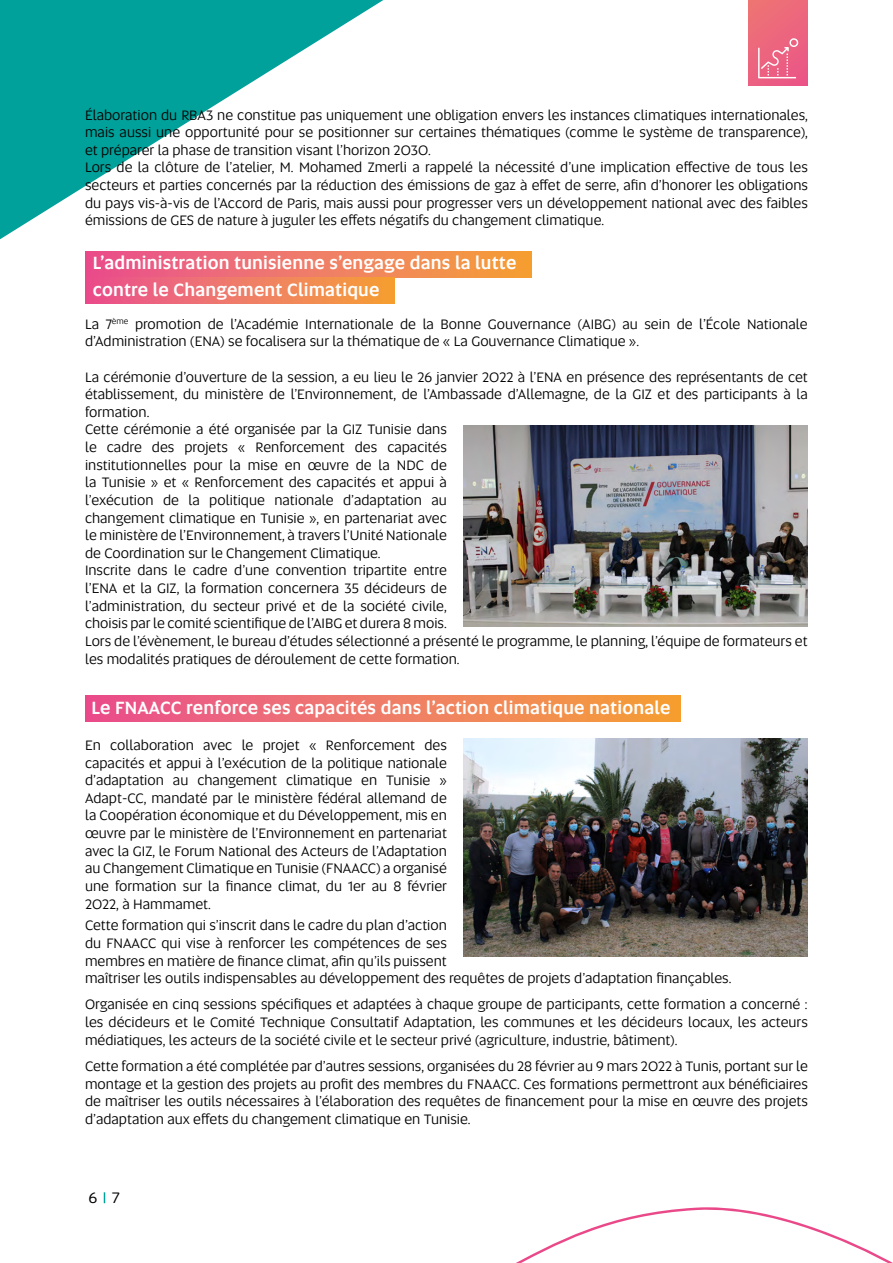
<style>
.page{position:relative;width:893px;height:1263px;background:#fff}
.page>*{position:absolute;margin:0;border:0;box-sizing:border-box;transform-origin:0 0}
.t1{font:500 18px/27px "Altis";letter-spacing:.01em;color:#fff}
.t2{font:500 15px "Ko Ho";color:#000}
.t3{font:14.25px/17.7px "Altis";color:#000}
</style>
<div class="page">
<svg style="left:0;top:0;width:384px;height:240px"></svg>
<svg style="left:516px;top:1207px;width:374px;height:56px"></svg>
<div style="left:748px;top:0;width:60px;height:85px;background:linear-gradient(to bottom,#ed6d76,#eb5d87)"></div>
<svg style="left:758px;top:38px;width:41px;height:40px;background:#ee7692"></svg>
<div style="left:85px;top:695px;width:595px;height:27px;background:linear-gradient(to right,#e95093,#f5a239)"></div>
<img style="left:464px;top:739px;width:344px;height:217px">
<div style="left:85px;top:251px;width:447px;height:26px;background:linear-gradient(to right,#e95093,#f5a239)"></div>
<div style="left:85px;top:277px;width:309px;height:27px;background:linear-gradient(to right,#e95093,#f5a239)"></div>
<img style="left:464px;top:425px;width:344px;height:201px">
<p class="t3" style="left:85px;top:105px;width:724px">Élaboration du RBA3 ne constitue pas uniquement une obligation envers les instances climatiques internationales, mais aussi une opportunité pour se positionner sur certaines thématiques (comme le système de transparence), et préparer la phase de transition visant l’horizon 2030.<br>Lors de la clôture de l’atelier, M. Mohamed Zmerli a rappelé la nécessité d’une implication effective de tous les secteurs et parties concernés par la réduction des émissions de gaz à effet de serre, afin d’honorer les obligations du pays vis-à-vis de l’Accord de Paris, mais aussi pour progresser vers un développement national avec des faibles émissions de GES de nature à juguler les effets négatifs du changement climatique.</p>
<p class="t1" style="left:93px;top:249px;width:425px">L’administration tunisienne s’engage dans la lutte contre le Changement Climatique</p>
<p class="t3" style="left:85px;top:314px;width:724px">La 7<sup>ème</sup> promotion de l’Académie Internationale de la Bonne Gouvernance (AIBG) au sein de l’École Nationale d’Administration (ENA) se focalisera sur la thématique de « La Gouvernance Climatique ».</p>
<p class="t3" style="left:85px;top:367px;width:724px">La cérémonie d’ouverture de la session, a eu lieu le 26 janvier 2022 à l’ENA en présence des représentants de cet établissement, du ministère de l’Environnement, de l’Ambassade d’Allemagne, de la GIZ et des participants à la formation.<br>Cette cérémonie a été organisée par la GIZ Tunisie dans<br>le cadre des projets « Renforcement des capacités<br>institutionnelles pour la mise en œuvre de la NDC de<br>la Tunisie » et « Renforcement des capacités et appui à<br>l’exécution de la politique nationale d’adaptation au<br>changement climatique en Tunisie », en partenariat avec<br>le ministère de l’Environnement, à travers l’Unité Nationale<br>de Coordination sur le Changement Climatique.<br>Inscrite dans le cadre d’une convention tripartite entre<br>l’ENA et la GIZ, la formation concernera 35 décideurs de<br>l’administration, du secteur privé et de la société civile,<br>choisis par le comité scientifique de l’AIBG et durera 8 mois.<br>Lors de l’évènement, le bureau d’études sélectionné a présenté le programme, le planning, l’équipe de formateurs et les modalités pratiques de déroulement de cette formation.</p>
<p class="t1" style="left:91px;top:693px;width:581px">Le FNAACC renforce ses capacités dans l’action climatique nationale</p>
<p class="t3" style="left:85px;top:736px;width:363px;text-align:justify">En collaboration avec le projet « Renforcement des capacités et appui à l’exécution de la politique nationale d’adaptation au changement climatique en Tunisie » Adapt-CC, mandaté par le ministère fédéral allemand de la Coopération économique et du Développement, mis en œuvre par le ministère de l’Environnement en partenariat avec la GIZ, le Forum National des Acteurs de l’Adaptation au Changement Climatique en Tunisie (FNAACC) a organisé une formation sur la finance climat, du 1er au 8 février 2022, à Hammamet.</p>
<p class="t3" style="left:85px;top:916px;width:648px">Cette formation qui s’inscrit dans le cadre du plan d’action<br>du FNAACC qui vise à renforcer les compétences de ses<br>membres en matière de finance climat, afin qu’ils puissent<br>maîtriser les outils indispensables au développement des requêtes de projets d’adaptation finançables.</p>
<p class="t3" style="left:85px;top:995px;width:724px;text-align:justify">Organisée en cinq sessions spécifiques et adaptées à chaque groupe de participants, cette formation a concerné : les décideurs et le Comité Technique Consultatif Adaptation, les communes et les décideurs locaux, les acteurs médiatiques, les acteurs de la société civile et le secteur privé (agriculture, industrie, bâtiment).</p>
<p class="t3" style="left:85px;top:1057px;width:724px;text-align:justify">Cette formation a été complétée par d’autres sessions, organisées du 28 février au 9 mars 2022 à Tunis, portant sur le montage et la gestion des projets au profit des membres du FNAACC. Ces formations permettront aux bénéficiaires de maîtriser les outils nécessaires à l’élaboration des requêtes de financement pour la mise en œuvre des projets d’adaptation aux effets du changement climatique en Tunisie.</p>
<p class="t2" style="left:89px;top:1185px;width:33px">6 7</p>
</div>
